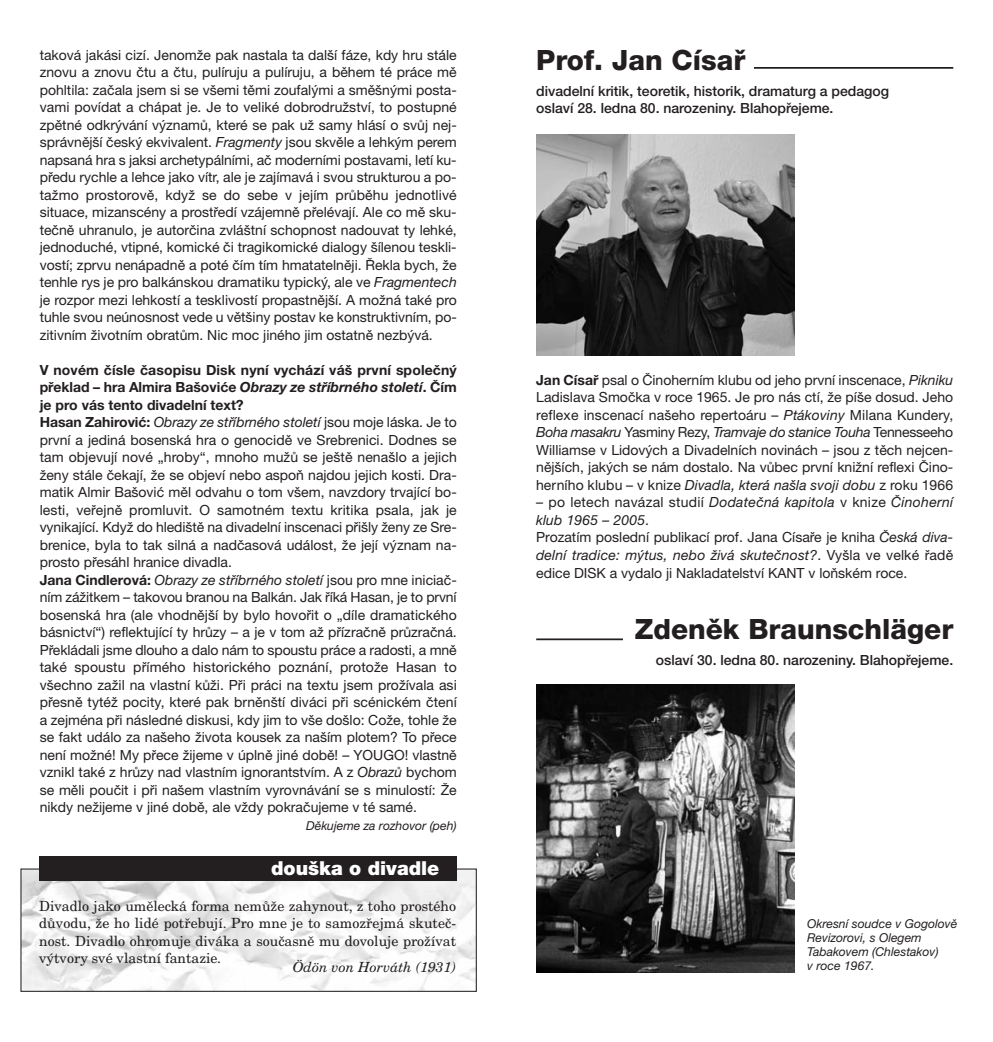
<style>
.page{position:relative;width:993px;height:1042px;background:#fff}
.page>*{position:absolute;margin:0;border:0;box-sizing:border-box;transform-origin:0 0}
.t1{font:800 28px "Helvetica Neue CE";color:#231f20}
.t2{font:900 19.25px "Helvetica Neue CE";color:#fff}
.t3{font:14px/17.5px "Helvetica Neue CE";color:#231f20;text-align:justify}
.t4{font:14px/17.5px "New Century Schlbk CE";color:#231f20;text-align:justify}
.t5{font:500 14px/17.5px "Helvetica Neue CE";color:#231f20}
.t6{font:italic 14px "New Century Schlbk CE";color:#231f20}
.t7{font:italic 12.25px/14px "Helvetica Neue CE";color:#231f20}
.s1{font-style:italic}
.s2{font-weight:700}
.s3{font-weight:700;font-style:italic}
</style>
<div class="page">
<img style="left:22px;top:870px;width:452px;height:120px">
<div style="left:20px;top:868px;width:456px;height:124px;border:1px solid #231f20"></div>
<div style="left:39px;top:856px;width:417px;height:24px;background:#231f20"></div>
<img style="left:536px;top:135px;width:258px;height:221px">
<img style="left:536px;top:684px;width:258px;height:288px">
<hr style="left:753px;top:67px;width:199px;height:2px;background:#231f20">
<hr style="left:536px;top:638px;width:86px;height:2px;background:#231f20">
<p class="t3" style="left:40px;top:47px;width:418px">taková jakási cizí. Jenomže pak nastala ta další fáze, kdy hru stále znovu a znovu čtu a čtu, pulíruju a pulíruju, a během té práce mě pohltila: začala jsem si se všemi těmi zoufalými a směšnými posta&shy;vami povídat a chápat je. Je to veliké dobrodružství, to postupné zpětné odkrývání významů, které se pak už samy hlásí o svůj nej&shy;správnější český ekvivalent. <span class="s1">Fragmenty</span> jsou skvěle a lehkým perem napsaná hra s jaksi archetypálními, ač moderními postavami, letí ku&shy;předu rychle a lehce jako vítr, ale je zajímavá i svou strukturou a po&shy;tažmo prostorově, když se do sebe v jejím průběhu jednotlivé situace, mizanscény a prostředí vzájemně přelévají. Ale co mě sku&shy;tečně uhranulo, je autorčina zvláštní schopnost nadouvat ty lehké, jednoduché, vtipné, komické či tragikomické dialogy šílenou teskli&shy;vostí; zprvu nenápadně a poté čím tím hmatatelněji. Řekla bych, že tenhle rys je pro balkánskou dramatiku typický, ale ve <span class="s1">Fragmentech </span>je rozpor mezi lehkostí a tesklivostí propastnější. A možná také pro tuhle svou neúnosnost vede u většiny postav ke konstruktivním, po&shy;zitivním životním obratům. Nic moc jiného jim ostatně nezbývá.</p>
<p class="t3" style="left:40px;top:362px;width:418px;text-align:left"><span class="s2">V novém čísle časopisu Disk nyní vychází váš první společný překlad – hra Almira Bašoviće</span> <span class="s3">Obrazy ze stříbrného století</span><span class="s2">. Čím je pro vás tento divadelní text?<br>Hasan Zahirović:</span> <span class="s1">Obrazy ze stříbrného století</span> jsou moje láska. Je to první a jediná bosenská hra o genocidě ve Srebrenici. Dodnes se tam objevují nové „hroby“, mnoho mužů se ještě nenašlo a jejich ženy stále čekají, že se objeví nebo aspoň najdou jejich kosti. Dra&shy;matik Almir Bašović měl odvahu o tom všem, navzdory trvající bo&shy;lesti, veřejně promluvit. O samotném textu kritika psala, jak je vynikající. Když do hlediště na divadelní inscenaci přišly ženy ze Sre&shy;brenice, byla to tak silná a nadčasová událost, že její význam na&shy;prosto přesáhl hranice divadla.<br><span class="s2">Jana Cindlerová:</span> <span class="s1">Obrazy ze stříbrného století</span> jsou pro mne iniciač&shy;ním zážitkem – takovou branou na Balkán. Jak říká Hasan, je to první bosenská hra (ale vhodnější by bylo hovořit o „díle dramatického básnictví“) reflektující ty hrůzy – a je v tom až přízračně průzračná.<br>Překládali jsme dlouho a dalo nám to spoustu práce a radosti, a mně také spoustu přímého historického poznání, protože Hasan to všechno zažil na vlastní kůži. Při práci na textu jsem prožívala asi přesně tytéž pocity, které pak brněnští diváci při scénickém čtení a zejména při následné diskusi, kdy jim to vše došlo: Cože, tohle že se fakt událo za našeho života kousek za naším plotem? To přece není možné! My přece žijeme v úplně jiné době! – YOUGO! vlastně vznikl také z hrůzy nad vlastním ignorantstvím. A z <span class="s1">Obrazů</span> bychom se měli poučit i při našem vlastním vyrovnávání se s minulostí: Že nikdy nežijeme v jiné době, ale vždy pokračujeme v té samé.</p>
<p class="t7" style="left:306px;top:820px;width:152px">Děkujeme za rozhovor (peh)</p>
<h2 class="t2" style="left:271px;top:861px;width:170px">douška o divadle</h2>
<p class="t4" style="left:39px;top:898px;width:418px">Divadlo jako umělecká forma nemůže zahynout, z toho prostého důvodu, že ho lidé potřebují. Pro mne je to samozřejmá skuteč&shy;nost. Divadlo ohromuje diváka a současně mu dovoluje prožívat výtvory své vlastní fantazie.</p>
<p class="t6" style="left:292px;top:961px;width:165px">Ödön von Horváth (1931)</p>
<h1 class="t1" style="left:536px;top:50px;width:210px">Prof. Jan Císař</h1>
<p class="t5" style="left:536px;top:84px;width:354px">divadelní kritik, teoretik, historik, dramaturg a pedagog oslaví 28. ledna 80. narozeniny. Blahopřejeme.</p>
<p class="t3" style="left:536px;top:373px;width:418px"><span class="s2">Jan Císař</span> psal o Činoherním klubu od jeho první inscenace, <span class="s1">Pikniku </span>Ladislava Smočka v roce 1965. Je pro nás ctí, že píše dosud. Jeho reflexe inscenací našeho repertoáru – <span class="s1">Ptákoviny</span> Milana Kundery, <span class="s1">Boha masakru</span> Yasminy Rezy, <span class="s1">Tramvaje do stanice Touha</span> Tennesseeho Williamse v Lidových a Divadelních novinách – jsou z těch nejcen&shy;nějších, jakých se nám dostalo. Na vůbec první knižní reflexi Čino&shy;herního klubu – v knize <span class="s1">Divadla, která našla svoji dobu</span> z roku 1966</p>
<p class="t3" style="left:536px;top:495px;width:418px;text-align:left">– po letech navázal studií <span class="s1">Dodatečná kapitola</span> v knize <span class="s1">Činoherní klub 1965 – 2005</span>.<br>Prozatím poslední publikací prof. Jana Císaře je kniha <span class="s1">Česká diva&shy;delní tradice: mýtus, nebo živá skutečnost?</span>. Vyšla ve velké řadě edice DISK a vydalo ji Nakladatelství KANT v loňském roce.</p>
<h1 class="t1" style="left:634px;top:619px;width:320px">Zdeněk Braunschläger</h1>
<p class="t5" style="left:655px;top:653px;width:299px">oslaví 30. ledna 80. narozeniny. Blahopřejeme.</p>
<p class="t7" style="left:806px;top:918px;width:152px">Okresní soudce v Gogolově<br>Revizorovi, s Olegem<br>Tabakovem (Chlestakov)<br>v roce 1967.</p>
</div>
